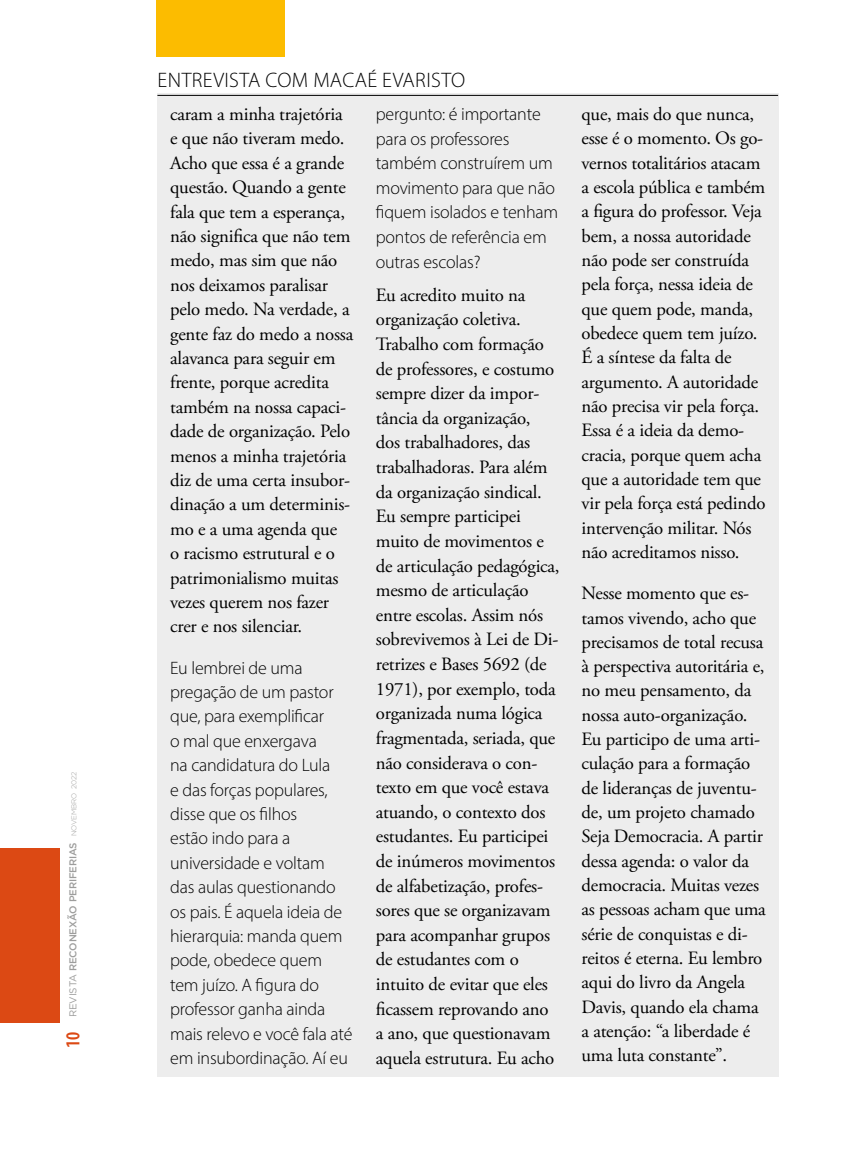
<style>
.page{position:relative;width:851px;height:1149px;background:#fff}
.page>*{position:absolute;margin:0;border:0;box-sizing:border-box;transform-origin:0 0}
.t1{font:300 21px "Myriad Pro";letter-spacing:.02em;color:#000}
.t2{font:18.75px/24.3px "Adobe Garamond Pro";letter-spacing:-.01em;color:#000}
.t3{font:300 18px/24.3px "Myriad Pro";letter-spacing:-.01em;color:#000}
.t4{font:500 9.9px "Gotham";letter-spacing:-.01em;color:#9d9d9c}
.s1{font-family:"Myriad Pro";font-weight:600;font-stretch:condensed;font-size:19.95px;color:#dc4914}
.s2{font-weight:400}
.s3{font-weight:300;font-size:7.05px}
</style>
<div class="page">
<div style="left:156px;top:0;width:128px;height:56px;background:#fcbc00"></div>
<div style="left:0;top:848px;width:59px;height:174px;background:#dc4914"></div>
<div style="left:157px;top:94px;width:621px;height:982px;background:#ededed"></div>
<hr style="left:157px;top:95px;width:621px;height:1px;background:#000">
<p class="t4" style="left:67px;top:1047px;width:277px;rotate:-90deg"><span class="s1">10</span> <span class="s2">REVISTA</span> RECONEXÃO PERIFERIAS <span class="s3">NOVEMBRO 2022</span></p>
<p class="t1" style="left:158px;top:67px;width:309px">ENTREVISTA COM MACAÉ EVARISTO</p>
<p class="t2" style="left:170px;top:102px;width:185px">caram a minha trajetória e que não tiveram medo.<br>Acho que essa é a grande questão. Quando a gente fala que tem a esperança, não significa que não tem medo, mas sim que não nos deixamos paralisar pelo medo. Na verdade, a gente faz do medo a nossa alavanca para seguir em frente, porque acredita também na nossa capaci&shy;dade de organização. Pelo menos a minha trajetória diz de uma certa insubor&shy;dinação a um determinis&shy;mo e a uma agenda que<br>o racismo estrutural e o patrimonialismo muitas vezes querem nos fazer crer e nos silenciar.</p>
<p class="t3" style="left:170px;top:655px;width:184px">Eu lembrei de uma pregação de um pastor que, para exemplificar<br>o mal que enxergava<br>na candidatura do Lula<br>e das forças populares, disse que os filhos<br>estão indo para a universidade e voltam das aulas questionando os pais. É aquela ideia de hierarquia: manda quem pode, obedece quem tem juízo. A figura do professor ganha ainda mais relevo e você fala até em insubordinação. Aí eu</p>
<p class="t3" style="left:376px;top:101px;width:184px">pergunto: é importante para os professores também construírem um movimento para que não fiquem isolados e tenham pontos de referência em outras escolas?</p>
<p class="t2" style="left:376px;top:283px;width:185px">Eu acredito muito na organização coletiva.<br>Trabalho com formação de professores, e costumo sempre dizer da impor&shy;tância da organização, dos trabalhadores, das trabalhadoras. Para além da organização sindical.<br>Eu sempre participei muito de movimentos e de articulação pedagógica, mesmo de articulação entre escolas. Assim nós sobrevivemos à Lei de Di&shy;retrizes e Bases 5692 (de<br>1971), por exemplo, toda organizada numa lógica fragmentada, seriada, que não considerava o con&shy;texto em que você estava atuando, o contexto dos estudantes. Eu participei de inúmeros movimentos de alfabetização, profes&shy;sores que se organizavam para acompanhar grupos de estudantes com o intuito de evitar que eles ficassem reprovando ano a ano, que questionavam aquela estrutura. Eu acho</p>
<p class="t2" style="left:581px;top:103px;width:186px">que, mais do que nunca, esse é o momento. Os go&shy;vernos totalitários atacam a escola pública e também a figura do professor. Veja bem, a nossa autoridade não pode ser construída pela força, nessa ideia de que quem pode, manda, obedece quem tem juízo.<br>É a síntese da falta de argumento. A autoridade não precisa vir pela força.<br>Essa é a ideia da demo&shy;cracia, porque quem acha que a autoridade tem que vir pela força está pedindo intervenção militar. Nós não acreditamos nisso.</p>
<p class="t2" style="left:581px;top:581px;width:186px">Nesse momento que es&shy;tamos vivendo, acho que precisamos de total recusa à perspectiva autoritária e, no meu pensamento, da nossa auto-organização.<br>Eu participo de uma arti&shy;culação para a formação de lideranças de juventu&shy;de, um projeto chamado<br>Seja Democracia. A partir dessa agenda: o valor da democracia. Muitas vezes as pessoas acham que uma série de conquistas e di&shy;reitos é eterna. Eu lembro aqui do livro da Angela<br>Davis, quando ela chama a atenção: “a liberdade é uma luta constante”.</p>
</div>
